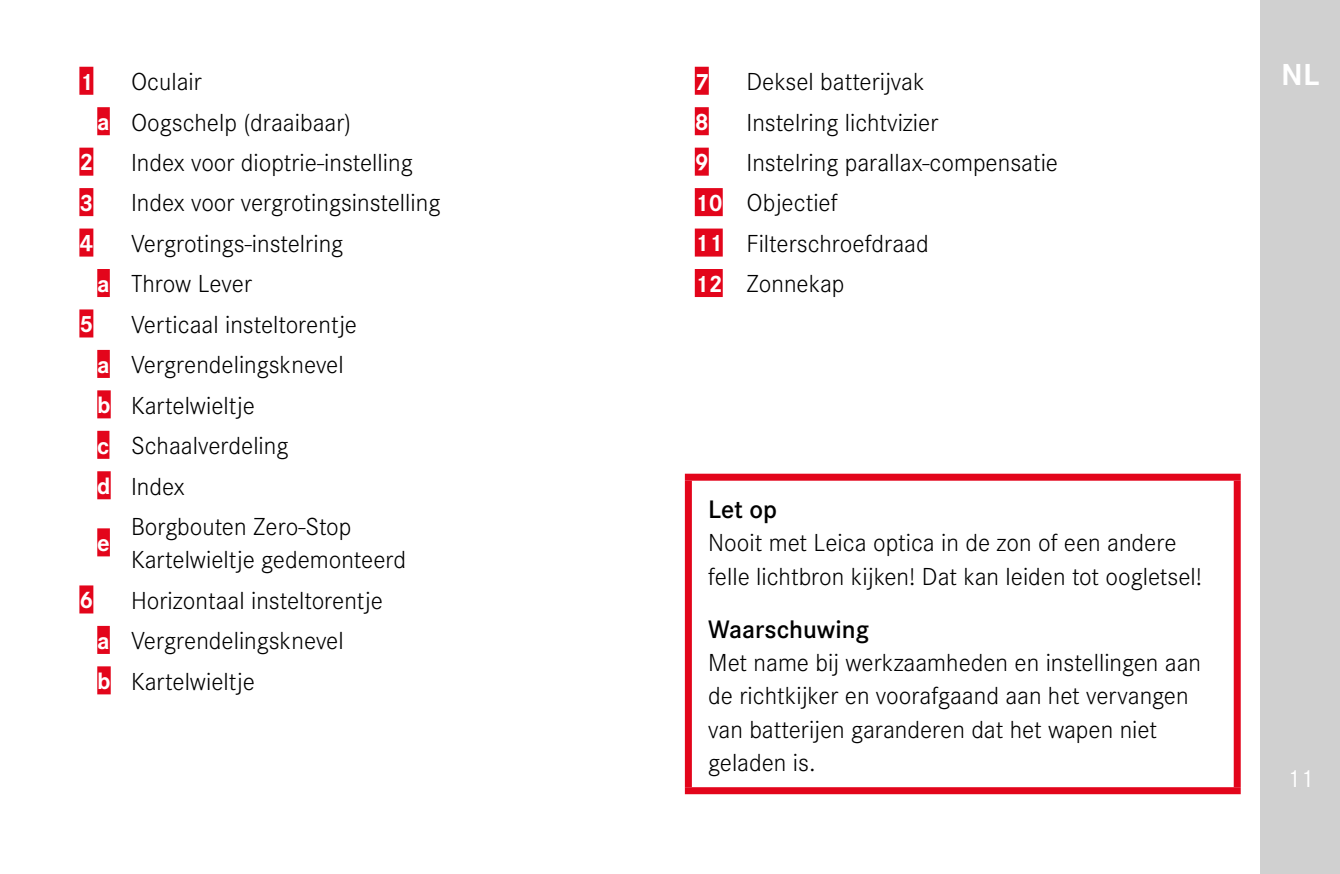
<style>
.page{position:relative;width:1340px;height:874px;background:#fff}
.page>*{position:absolute;margin:0;border:0;box-sizing:border-box;transform-origin:0 0}
.t1{font:700 31.5px "Corporate S";color:#fff}
.Heading____Note_Head{font:600 26.25px "Corporate S";color:#000}
.Text____Body_Text{font:300 25.55px/33.2px "Corporate S";color:#000}
.t2{font:25.55px "Corporate S";color:#fff}
.Text____Body_Text-2{font:700 24.5px "Corporate S";color:#fff}
</style>
<div class="page">
<div style="left:1260px;top:0;width:79px;height:873px;background:#d0d0d0"></div>
<div style="left:79px;top:67px;width:14px;height:28px;background:#e3051b"></div>
<div style="left:97px;top:107px;width:13px;height:28px;background:#e3051b"></div>
<div style="left:79px;top:147px;width:14px;height:28px;background:#e3051b"></div>
<div style="left:79px;top:188px;width:14px;height:28px;background:#e3051b"></div>
<div style="left:79px;top:228px;width:14px;height:28px;background:#e3051b"></div>
<div style="left:97px;top:269px;width:13px;height:28px;background:#e3051b"></div>
<div style="left:79px;top:309px;width:14px;height:28px;background:#e3051b"></div>
<div style="left:97px;top:350px;width:13px;height:28px;background:#e3051b"></div>
<div style="left:97px;top:390px;width:14px;height:28px;background:#e3051b"></div>
<div style="left:97px;top:430px;width:12px;height:28px;background:#e3051b"></div>
<div style="left:97px;top:471px;width:14px;height:28px;background:#e3051b"></div>
<div style="left:97px;top:528px;width:13px;height:28px;background:#e3051b"></div>
<div style="left:79px;top:585px;width:14px;height:28px;background:#e3051b"></div>
<div style="left:97px;top:625px;width:13px;height:28px;background:#e3051b"></div>
<div style="left:97px;top:666px;width:14px;height:28px;background:#e3051b"></div>
<div style="left:694px;top:67px;width:14px;height:28px;background:#e3051b"></div>
<div style="left:694px;top:107px;width:14px;height:28px;background:#e3051b"></div>
<div style="left:694px;top:147px;width:14px;height:28px;background:#e3051b"></div>
<div style="left:694px;top:188px;width:28px;height:28px;background:#e3051b"></div>
<div style="left:694px;top:228px;width:28px;height:28px;background:#e3051b"></div>
<div style="left:694px;top:269px;width:28px;height:28px;background:#e3051b"></div>
<div style="left:685px;top:473px;width:555px;height:7px;background:#e3051b"></div>
<div style="left:685px;top:480px;width:7px;height:306px;background:#e3051b"></div>
<div style="left:1233px;top:480px;width:7px;height:306px;background:#e3051b"></div>
<svg style="left:685px;top:786px;width:555px;height:7px;background:#e72f41"></svg>
<p class="Text____Body_Text-2" style="left:79px;top:62px;width:15px">1</p>
<p class="Text____Body_Text" style="left:131px;top:63px;width:72px">Oculair</p>
<p class="Text____Body_Text-2" style="left:97px;top:102px;width:14px">a</p>
<p class="Text____Body_Text" style="left:131px;top:104px;width:222px">Oogschelp (draaibaar)</p>
<p class="Text____Body_Text-2" style="left:79px;top:143px;width:15px">2</p>
<p class="Text____Body_Text" style="left:131px;top:144px;width:283px">Index voor dioptrie-instelling</p>
<p class="Text____Body_Text-2" style="left:79px;top:183px;width:15px">3</p>
<p class="Text____Body_Text" style="left:131px;top:185px;width:311px">Index voor vergrotingsinstelling</p>
<p class="Text____Body_Text-2" style="left:79px;top:224px;width:15px">4</p>
<p class="Text____Body_Text" style="left:131px;top:225px;width:214px">Vergrotings-instelring</p>
<p class="Text____Body_Text-2" style="left:97px;top:264px;width:14px">a</p>
<p class="Text____Body_Text" style="left:131px;top:265px;width:122px">Throw Lever</p>
<p class="Text____Body_Text-2" style="left:79px;top:304px;width:15px">5</p>
<p class="Text____Body_Text" style="left:131px;top:306px;width:227px">Verticaal insteltorentje</p>
<p class="Text____Body_Text-2" style="left:97px;top:345px;width:14px">a</p>
<p class="Text____Body_Text" style="left:131px;top:346px;width:214px">Vergrendelingsknevel</p>
<p class="Text____Body_Text-2" style="left:97px;top:385px;width:15px">b</p>
<p class="Text____Body_Text" style="left:131px;top:387px;width:125px">Kartelwieltje</p>
<p class="Text____Body_Text-2" style="left:97px;top:426px;width:14px">c</p>
<p class="Text____Body_Text" style="left:131px;top:427px;width:159px">Schaalverdeling</p>
<p class="Text____Body_Text-2" style="left:97px;top:466px;width:15px">d</p>
<p class="Text____Body_Text" style="left:131px;top:467px;width:55px">Index</p>
<p class="Text____Body_Text-2" style="left:97px;top:523px;width:14px">e</p>
<p class="Text____Body_Text" style="left:131px;top:508px;width:222px">Borgbouten Zero-Stop</p>
<p class="Text____Body_Text" style="left:131px;top:541px;width:277px">Kartelwieltje gedemonteerd</p>
<p class="Text____Body_Text-2" style="left:79px;top:580px;width:15px">6</p>
<p class="Text____Body_Text" style="left:131px;top:582px;width:253px">Horizontaal insteltorentje</p>
<p class="Text____Body_Text-2" style="left:97px;top:621px;width:14px">a</p>
<p class="Text____Body_Text" style="left:131px;top:622px;width:214px">Vergrendelingsknevel</p>
<p class="Text____Body_Text-2" style="left:97px;top:661px;width:15px">b</p>
<p class="Text____Body_Text" style="left:131px;top:662px;width:125px">Kartelwieltje</p>
<p class="Text____Body_Text-2" style="left:694px;top:62px;width:15px">7</p>
<p class="Text____Body_Text" style="left:746px;top:63px;width:180px">Deksel batterijvak</p>
<p class="Text____Body_Text-2" style="left:694px;top:102px;width:15px">8</p>
<p class="Text____Body_Text" style="left:746px;top:104px;width:193px">Instelring lichtvizier</p>
<p class="Text____Body_Text-2" style="left:694px;top:143px;width:15px">9</p>
<p class="Text____Body_Text" style="left:746px;top:144px;width:313px">Instelring parallax-compensatie</p>
<p class="Text____Body_Text-2" style="left:694px;top:183px;width:29px">10</p>
<p class="Text____Body_Text" style="left:746px;top:185px;width:93px">Objectief</p>
<p class="Text____Body_Text-2" style="left:694px;top:224px;width:29px">11</p>
<p class="Text____Body_Text" style="left:746px;top:225px;width:184px">Filterschroefdraad</p>
<p class="Text____Body_Text-2" style="left:694px;top:264px;width:29px">12</p>
<p class="Text____Body_Text" style="left:746px;top:265px;width:100px">Zonnekap</p>
<p class="Heading____Note_Head" style="left:708px;top:489px;width:70px">Let op</p>
<p class="Text____Body_Text" style="left:708px;top:524px;width:495px">Nooit met Leica optica in de zon of een andere felle lichtbron kijken! Dat kan leiden tot oogletsel!</p>
<p class="Heading____Note_Head" style="left:708px;top:609px;width:162px">Waarschuwing</p>
<p class="Text____Body_Text" style="left:708px;top:644px;width:494px">Met name bij werkzaamheden en instellingen aan de richtkijker en voorafgaand aan het vervangen van batterijen garanderen dat het wapen niet geladen is.</p>
<p class="t1" style="left:1281px;top:49px;width:39px">NL</p>
<p class="t2" style="left:1286px;top:759px;width:29px">11</p>
</div>
